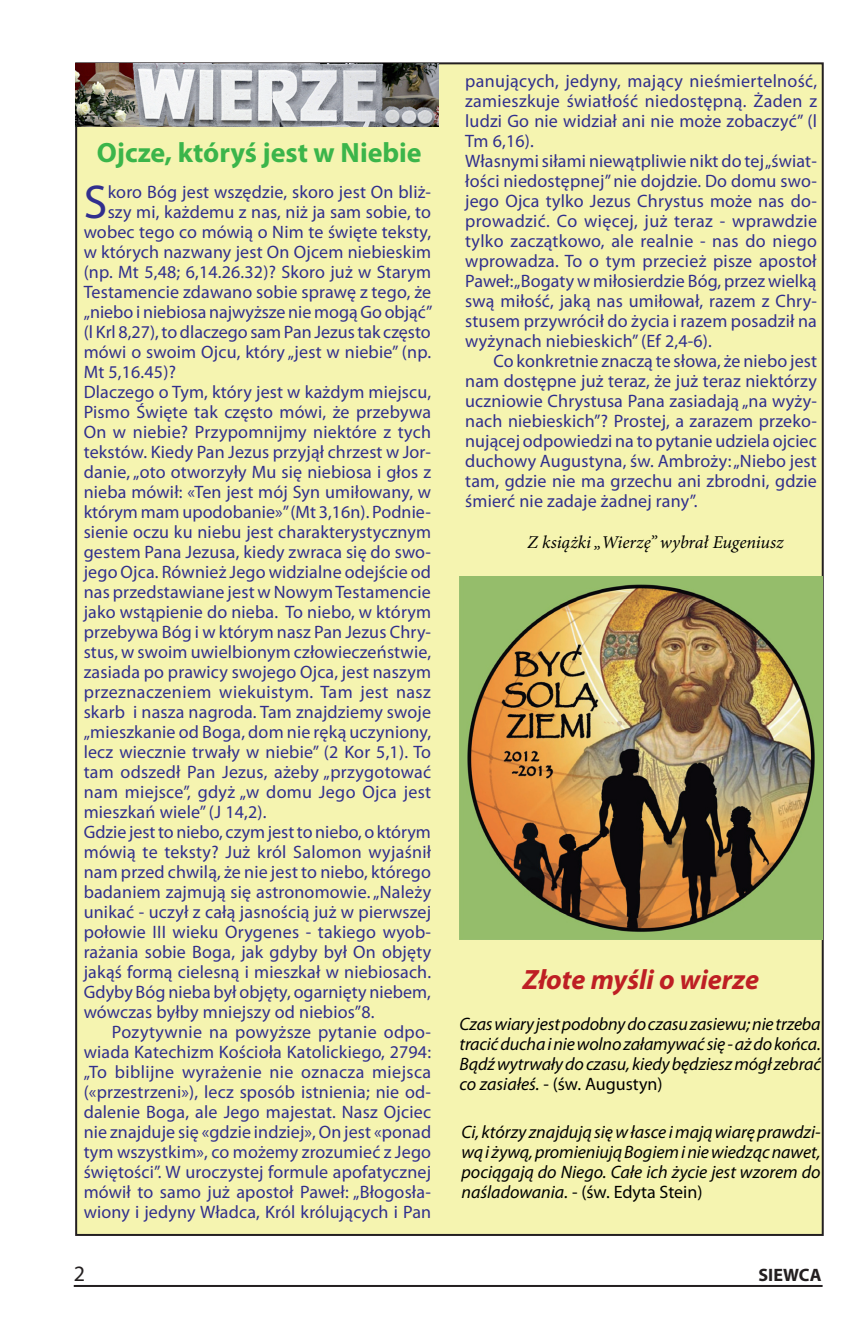
<style>
.page{position:relative;width:868px;height:1338px;background:#fff}
.page>*{position:absolute;margin:0;border:0;box-sizing:border-box;transform-origin:0 0}
.t1{font:47.6px "Myriad Pro";color:#312f8e}
.t2{font:700 28px "Myriad Pro";color:#3bb54a}
.t3{font:italic 700 28px "Myriad Pro";color:#be1f24}
.t4{font:18px/20px "Myriad Pro";letter-spacing:.01em;color:#312f8e}
.t5{font:italic 18px/20px "Myriad Pro";letter-spacing:-.005em;color:#000;text-align:justify}
.t6{font:italic 18px "Minion Pro";letter-spacing:-.005em;color:#000}
.t7{font:700 18px "Myriad Pro";color:#231f20}
.s1{font-style:normal}
</style>
<div class="page">
<hr style="left:74px;top:1285px;width:748px;height:2px;background:#231f20">
<div style="left:76px;top:63px;width:746px;height:1172px;background:#f5f4b0"></div>
<img style="left:75px;top:64px;width:363px;height:63px">
<img style="left:459px;top:576px;width:363px;height:363px">
<h2 class="t2" style="left:97px;top:134px;width:326px">Ojcze, któryś jest w Niebie</h2>
<h1 class="t1" style="left:84px;top:173px;width:25px">S</h1>
<p class="t4" style="left:108px;top:182px;width:325px">koro Bóg jest wszędzie, skoro jest On bliż-</p>
<p class="t4" style="left:108px;top:202px;width:325px">szy mi, każdemu z nas, niż ja sam sobie, to</p>
<p class="t4" style="left:84px;top:222px;width:349px">wobec tego co mówią o Nim te święte teksty,</p>
<p class="t4" style="left:84px;top:242px;width:349px">w których nazwany jest On Ojcem niebieskim</p>
<p class="t4" style="left:84px;top:262px;width:349px">(np. Mt 5,48; 6,14.26.32)? Skoro już w Starym</p>
<p class="t4" style="left:84px;top:282px;width:349px">Testamencie zdawano sobie sprawę z tego, że</p>
<p class="t4" style="left:84px;top:302px;width:350px">„niebo i niebiosa najwyższe nie mogą Go objąć”</p>
<p class="t4" style="left:84px;top:322px;width:348px">(l Krl 8,27), to dlaczego sam Pan Jezus tak często</p>
<p class="t4" style="left:84px;top:342px;width:349px">mówi o swoim Ojcu, który „jest w niebie” (np.</p>
<p class="t4" style="left:84px;top:362px;width:94px">Mt 5,16.45)?</p>
<p class="t4" style="left:84px;top:382px;width:349px">Dlaczego o Tym, który jest w każdym miejscu,</p>
<p class="t4" style="left:84px;top:402px;width:349px">Pismo Święte tak często mówi, że przebywa</p>
<p class="t4" style="left:84px;top:422px;width:349px">On w niebie? Przypomnijmy niektóre z tych</p>
<p class="t4" style="left:84px;top:442px;width:349px">tekstów. Kiedy Pan Jezus przyjął chrzest w Jor-</p>
<p class="t4" style="left:84px;top:462px;width:349px">danie, „oto otworzyły Mu się niebiosa i głos z</p>
<p class="t4" style="left:84px;top:482px;width:349px">nieba mówił: «Ten jest mój Syn umiłowany, w</p>
<p class="t4" style="left:84px;top:502px;width:349px">którym mam upodobanie»” (Mt 3,16n). Podnie-</p>
<p class="t4" style="left:84px;top:522px;width:349px">sienie oczu ku niebu jest charakterystycznym</p>
<p class="t4" style="left:84px;top:542px;width:349px">gestem Pana Jezusa, kiedy zwraca się do swo-</p>
<p class="t4" style="left:84px;top:562px;width:349px">jego Ojca. Również Jego widzialne odejście od</p>
<p class="t4" style="left:84px;top:582px;width:348px">nas przedstawiane jest w Nowym Testamencie</p>
<p class="t4" style="left:84px;top:602px;width:349px">jako wstąpienie do nieba. To niebo, w którym</p>
<p class="t4" style="left:84px;top:622px;width:349px">przebywa Bóg i w którym nasz Pan Jezus Chry-</p>
<p class="t4" style="left:84px;top:642px;width:349px">stus, w swoim uwielbionym człowieczeństwie,</p>
<p class="t4" style="left:84px;top:662px;width:349px">zasiada po prawicy swojego Ojca, jest naszym</p>
<p class="t4" style="left:84px;top:682px;width:349px">przeznaczeniem wiekuistym. Tam jest nasz</p>
<p class="t4" style="left:84px;top:702px;width:349px">skarb i nasza nagroda. Tam znajdziemy swoje</p>
<p class="t4" style="left:84px;top:722px;width:349px">„mieszkanie od Boga, dom nie ręką uczyniony,</p>
<p class="t4" style="left:84px;top:742px;width:349px">lecz wiecznie trwały w niebie” (2 Kor 5,1). To</p>
<p class="t4" style="left:84px;top:762px;width:349px">tam odszedł Pan Jezus, ażeby „przygotować</p>
<p class="t4" style="left:84px;top:782px;width:349px">nam miejsce”, gdyż „w domu Jego Ojca jest</p>
<p class="t4" style="left:84px;top:802px;width:184px">mieszkań wiele” (J 14,2).</p>
<p class="t4" style="left:84px;top:822px;width:349px">Gdzie jest to niebo, czym jest to niebo, o którym</p>
<p class="t4" style="left:84px;top:842px;width:349px">mówią te teksty? Już król Salomon wyjaśnił</p>
<p class="t4" style="left:84px;top:862px;width:349px">nam przed chwilą, że nie jest to niebo, którego</p>
<p class="t4" style="left:84px;top:882px;width:349px">badaniem zajmują się astronomowie. „Należy</p>
<p class="t4" style="left:84px;top:902px;width:349px">unikać - uczył z całą jasnością już w pierwszej</p>
<p class="t4" style="left:84px;top:922px;width:349px">połowie III wieku Orygenes - takiego wyob-</p>
<p class="t4" style="left:84px;top:942px;width:349px">rażania sobie Boga, jak gdyby był On objęty</p>
<p class="t4" style="left:84px;top:962px;width:349px">jakąś formą cielesną i mieszkał w niebiosach.</p>
<p class="t4" style="left:84px;top:982px;width:349px">Gdyby Bóg nieba był objęty, ogarnięty niebem,</p>
<p class="t4" style="left:84px;top:1002px;width:292px">wówczas byłby mniejszy od niebios”8.</p>
<p class="t4" style="left:112px;top:1022px;width:320px">Pozytywnie na powyższe pytanie odpo-</p>
<p class="t4" style="left:84px;top:1042px;width:349px">wiada Katechizm Kościoła Katolickiego, 2794:</p>
<p class="t4" style="left:84px;top:1062px;width:349px">„To biblijne wyrażenie nie oznacza miejsca</p>
<p class="t4" style="left:84px;top:1082px;width:349px">(«przestrzeni»), lecz sposób istnienia; nie od-</p>
<p class="t4" style="left:84px;top:1102px;width:349px">dalenie Boga, ale Jego majestat. Nasz Ojciec</p>
<p class="t4" style="left:84px;top:1122px;width:349px">nie znajduje się «gdzie indziej», On jest «ponad</p>
<p class="t4" style="left:84px;top:1142px;width:349px">tym wszystkim», co możemy zrozumieć z Jego</p>
<p class="t4" style="left:84px;top:1162px;width:349px">świętości”. W uroczystej formule apofatycznej</p>
<p class="t4" style="left:84px;top:1182px;width:349px">mówił to samo już apostoł Paweł: „Błogosła-</p>
<p class="t4" style="left:84px;top:1202px;width:349px">wiony i jedyny Władca, Król królujących i Pan</p>
<p class="t4" style="left:465px;top:71px;width:353px">panujących, jedyny, mający nieśmiertelność, zamieszkuje światłość niedostępną. Żaden z ludzi Go nie widział ani nie może zobaczyć” (l Tm 6,16).<br>Własnymi siłami niewątpliwie nikt do tej „świat&shy;łości niedostępnej” nie dojdzie. Do domu swo&shy;jego Ojca tylko Jezus Chrystus może nas do&shy;prowadzić. Co więcej, już teraz - wprawdzie tylko zaczątkowo, ale realnie - nas do niego wprowadza. To o tym przecież pisze apostoł Paweł: „Bogaty w miłosierdzie Bóg, przez wielką swą miłość, jaką nas umiłował, razem z Chry&shy;stusem przywrócił do życia i razem posadził na wyżynach niebieskich” (Ef 2,4-6).</p>
<p class="t4" style="left:465px;top:351px;width:353px;text-align:justify;text-indent:28px">Co konkretnie znaczą te słowa, że niebo jest nam dostępne już teraz, że już teraz niektórzy uczniowie Chrystusa Pana zasiadają „na wyży&shy;nach niebieskich”? Prostej, a zarazem przeko&shy;nującej odpowiedzi na to pytanie udziela ojciec duchowy Augustyna, św. Ambroży: „Niebo jest tam, gdzie nie ma grzechu ani zbrodni, gdzie śmierć nie zadaje żadnej rany”.</p>
<p class="t6" style="left:527px;top:531px;width:257px">Z książki „Wierzę” wybrał Eugeniusz</p>
<h2 class="t3" style="left:523px;top:961px;width:238px">Złote myśli o wierze</h2>
<p class="t5" style="left:459px;top:1014px;width:363px">Czas wiary jest podobny do czasu zasiewu; nie trzeba tracić ducha i nie wolno załamywać się - aż do końca.<br>Bądź wytrwały do czasu, kiedy będziesz mógł zebrać co zasiałeś. <span class="s1">- (św. Augustyn)</span></p>
<p class="t5" style="left:461px;top:1122px;width:361px">Ci, którzy znajdują się w łasce i mają wiarę prawdzi&shy;wą i żywą, promieniują Bogiem i nie wiedząc nawet, pociągają do Niego. Całe ich życie jest wzorem do naśladowania. <span class="s1">- (św. Edyta Stein)</span></p>
<p class="t7" style="left:758px;top:1263px;width:65px">SIEWCA</p>
</div>
